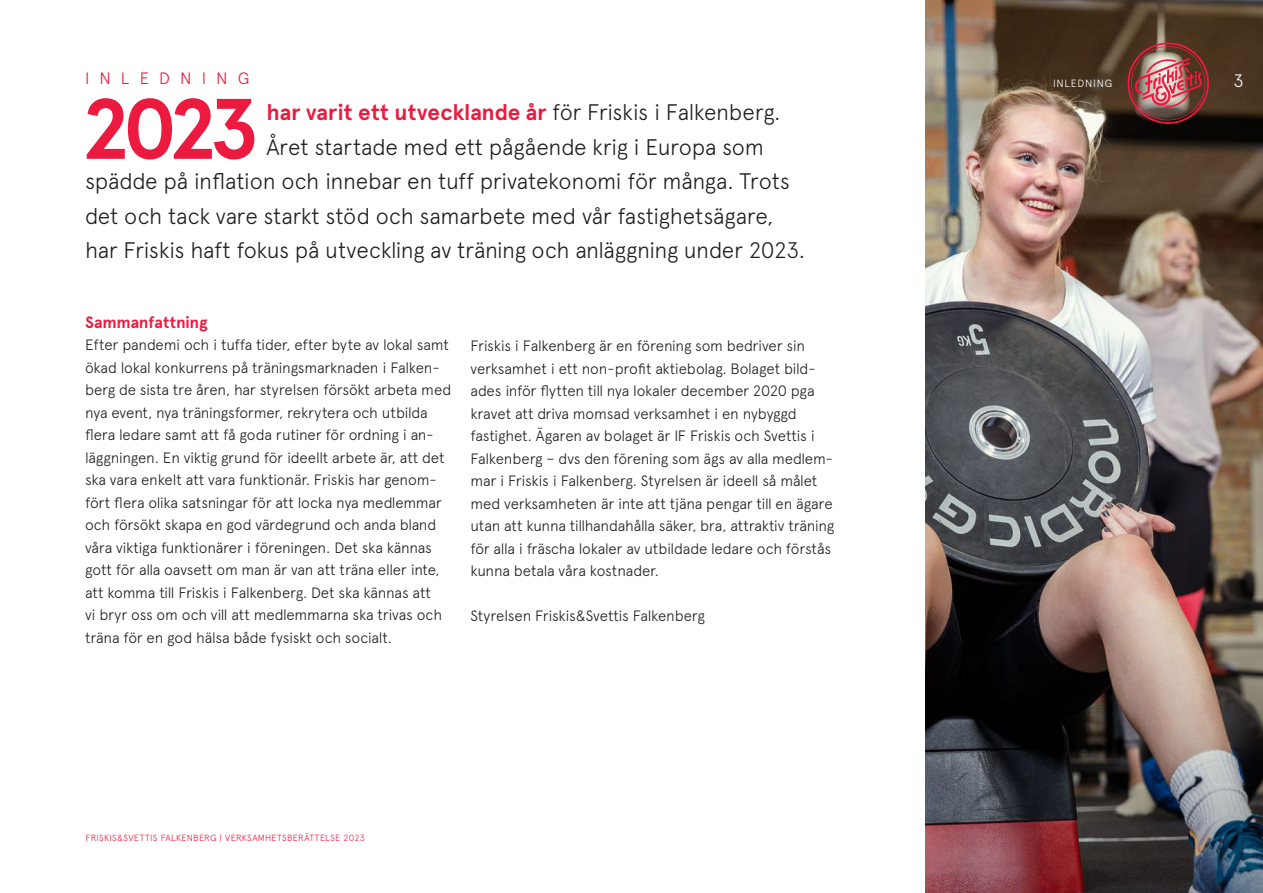
<style>
.page{position:relative;width:1263px;height:893px;background:#fff}
.page>*{position:absolute;margin:0;border:0;box-sizing:border-box;transform-origin:0 0}
.t1{font:700 85.65px "Apercu";color:#ed1a40}
.t2{font:300 22.5px "Apercu";letter-spacing:-.015em;color:#231f20}
.t3{font:700 22.5px "Apercu";letter-spacing:-.005em;color:#ed1a40}
.t4{font:300 18px "Apercu";color:#fff}
.t5{font:700 16.5px "Apercu";letter-spacing:-.005em;color:#ed1a40}
.t6{font:300 16.5px "Apercu";letter-spacing:.61em;color:#ed1a40}
.t7{font:300 15px/22.5px "Apercu";letter-spacing:-.015em;color:#231f20}
.t8{font:300 10.5px "Apercu";letter-spacing:.07em;color:#fff}
.t9{font:300 9px "Apercu";letter-spacing:.035em;color:#ed1a40}
.s1{font-weight:300;color:#231f20}
</style>
<div class="page">
<img style="left:925px;top:1px;width:338px;height:892px">
<img style="left:1127px;top:43px;width:82px;height:81px">
<p class="t6" style="left:85px;top:69px;width:166px">INLEDNING</p>
<p class="t1" style="left:81px;top:77px;width:180px">2023</p>
<p class="t3" style="left:267px;top:99px;width:515px">har varit ett utvecklande år <span class="s1">för Friskis i Falkenberg.</span></p>
<p class="t2" style="left:267px;top:133px;width:499px">Året startade med ett pågående krig i Europa som</p>
<p class="t2" style="left:85px;top:168px;width:706px">spädde på inflation och innebar en tuff privatekonomi för många. Trots</p>
<p class="t2" style="left:85px;top:202px;width:690px">det och tack vare starkt stöd och samarbete med vår fastighetsägare,</p>
<p class="t2" style="left:85px;top:237px;width:722px">har Friskis haft fokus på utveckling av träning och anläggning under 2023.</p>
<p class="t5" style="left:85px;top:312px;width:124px">Sammanfattning</p>
<p class="t7" style="left:85px;top:334px;width:368px">Efter pandemi och i tuffa tider, efter byte av lokal samt ökad lokal konkurrens på träningsmarknaden i Falken&shy;berg de sista tre åren, har styrelsen försökt arbeta med nya event, nya träningsformer, rekrytera och utbilda flera ledare samt att få goda rutiner för ordning i an&shy;läggningen. En viktig grund för ideellt arbete är, att det ska vara enkelt att vara funktionär. Friskis har genom&shy;fört flera olika satsningar för att locka nya medlemmar och försökt skapa en god värdegrund och anda bland våra viktiga funktionärer i föreningen. Det ska kännas gott för alla oavsett om man är van att träna eller inte, att komma till Friskis i Falkenberg. Det ska kännas att<br>vi bryr oss om och vill att medlemmarna ska trivas och träna för en god hälsa både fysiskt och socialt.</p>
<p class="t7" style="left:470px;top:335px;width:365px">Friskis i Falkenberg är en förening som bedriver sin verksamhet i ett non-profit aktiebolag. Bolaget bild&shy;ades inför flytten till nya lokaler december 2020 pga kravet att driva momsad verksamhet i en nybyggd fastighet. Ägaren av bolaget är IF Friskis och Svettis i Falkenberg – dvs den förening som ägs av alla medlem&shy;mar i Friskis i Falkenberg. Styrelsen är ideell så målet med verksamheten är inte att tjäna pengar till en ägare utan att kunna tillhandahålla säker, bra, attraktiv träning för alla i fräscha lokaler av utbildade ledare och förstås kunna betala våra kostnader.</p>
<p class="t7" style="left:470px;top:605px;width:236px">Styrelsen Friskis&amp;Svettis Falkenberg</p>
<p class="t9" style="left:85px;top:832px;width:281px">FRISKIS&amp;SVETTIS FALKENBERG | VERKSAMHETSBERÄTTELSE 2023</p>
<p class="t8" style="left:1053px;top:77px;width:61px">INLEDNING</p>
<p class="t4" style="left:1233px;top:70px;width:12px">3</p>
</div>
